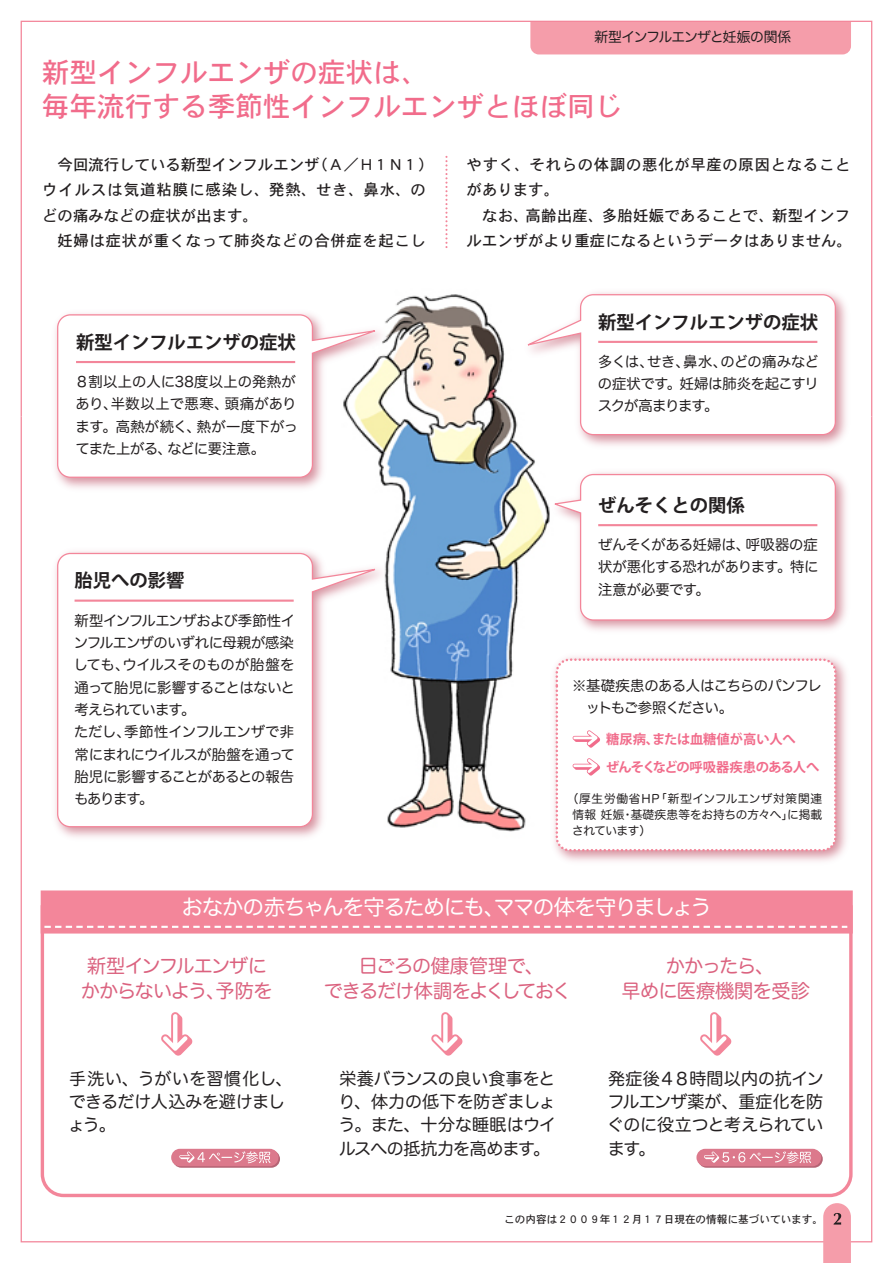
<style>
.page{position:relative;width:893px;height:1263px;background:#fff}
.page>*{position:absolute;margin:0;border:0;box-sizing:border-box;transform-origin:0 0}
.t1{font:27.6px/34px "Osaka";color:#f16c8b}
.t2{font:21.3px "Hira Maru Pro W4";letter-spacing:-.055em;color:#fff}
.t3{font:19.2px/25.5px "Hira Maru Pro N W4";letter-spacing:-.05em;color:#db627f;text-align:center}
.t4{font:19.2px/25.5px "Hira Maru Pro N W4";letter-spacing:-.03em;color:#db627f;text-align:center}
.t5{font:700 18.3px "Koz Go Pro";color:#231f20}
.t6{font:16.95px/23.4px "Hira Maru Pro W4";letter-spacing:-.015em;color:#231f20;text-align:justify}
.t7{font:15.45px/25.5px "Osaka";letter-spacing:.04em;color:#231f20}
.t8{font:15.45px/25.5px "Osaka";letter-spacing:.015em;color:#231f20}
.t9{font:14.4px/22.4px "Hira Maru Pro W4";letter-spacing:-.025em;color:#231f20;text-align:justify}
.t10{font:14.4px/22.4px "Hira Maru Pro W4";letter-spacing:.005em;color:#231f20}
.t11{font:14.4px/22.4px "Hira Maru Pro W4";letter-spacing:-.055em;color:#231f20}
.t12{font:13.8px "Hira Maru Pro W4";letter-spacing:-.05em;color:#231f20}
.t13{font:700 13.35px/28.7px "Koz Go Pro";letter-spacing:-.01em;color:#f16c8b}
.t14{font:11.7px/15.9px "Hira Maru Pro W4";letter-spacing:.015em;color:#231f20;text-align:justify}
.t15{font:10.65px "Osaka";color:#231f20}
</style>
<div class="page">
<div style="left:530px;top:23px;width:321px;height:31px;background:#f59daa"></div>
<svg style="left:823px;top:1203px;width:28px;height:60px;background:#f09fab"></svg>
<img style="left:389px;top:294px;width:156px;height:538px">
<img style="left:55px;top:544px;width:339px;height:294px">
<svg style="left:56px;top:552px;width:321px;height:276px"></svg>
<img style="left:545px;top:472px;width:302px;height:159px">
<svg style="left:553px;top:473px;width:284px;height:148px"></svg>
<img style="left:554px;top:656px;width:293px;height:206px">
<div style="left:557px;top:660px;width:278px;height:190px;background:#fff;border-radius:13px"></div>
<div style="left:556px;top:658px;width:281px;height:193px;border:3px dashed #f3869a;border-radius:13px"></div>
<img style="left:55px;top:305px;width:339px;height:192px">
<svg style="left:56px;top:314px;width:321px;height:164px"></svg>
<img style="left:518px;top:292px;width:329px;height:162px">
<svg style="left:526px;top:293px;width:311px;height:143px"></svg>
<svg style="left:40px;top:902px;width:813px;height:296px"></svg>
<div style="left:41px;top:890px;width:812px;height:43px;background:#f3869a;border:3px solid #f3869a"></div>
<svg style="left:445px;top:157px;width:3px;height:91px"></svg>
<hr style="left:76px;top:361px;width:219px;height:2px;background:#f3869a">
<hr style="left:598px;top:341px;width:219px;height:2px;background:#f3869a">
<hr style="left:598px;top:524px;width:219px;height:2px;background:#f3869a">
<hr style="left:75px;top:599px;width:219px;height:3px;background:#f3869a">
<svg style="left:44px;top:926px;width:803px;height:2px"></svg>
<svg style="left:161px;top:1012px;width:31px;height:43px"></svg>
<svg style="left:431px;top:1012px;width:31px;height:43px"></svg>
<svg style="left:700px;top:1012px;width:31px;height:43px"></svg>
<svg style="left:573px;top:730px;width:27px;height:18px"></svg>
<svg style="left:573px;top:758px;width:27px;height:18px"></svg>
<svg style="left:698px;top:1150px;width:125px;height:18px"></svg>
<div style="left:696px;top:1149px;width:125px;height:17px;background:#dc798c;border-radius:9px"></div>
<svg style="left:704px;top:1151px;width:107px;height:12px"></svg>
<svg style="left:173px;top:1150px;width:107px;height:18px"></svg>
<div style="left:171px;top:1149px;width:107px;height:17px;background:#dc798c;border-radius:9px"></div>
<svg style="left:179px;top:1151px;width:91px;height:12px"></svg>
<p class="t12" style="left:594px;top:25px;width:198px">新型インフルエンザと妊娠の関係</p>
<p class="t1" style="left:42px;top:54px;width:582px">新型インフルエンザの症状は、<br>毎年流行する季節性インフルエンザとほぼ同じ</p>
<p class="t7" style="left:42px;top:151px;width:393px">　今回流行している新型インフルエンザ（Ａ／Ｈ１Ｎ１）ウイルスは気道粘膜に感染し、発熱、せき、鼻水、のどの痛みなどの症状が出ます。<br>　妊婦は症状が重くなって肺炎などの合併症を起こし</p>
<p class="t8" style="left:467px;top:151px;width:387px">やすく、それらの体調の悪化が早産の原因となることがあります。<br>　なお、高齢出産、多胎妊娠であることで、新型インフルエンザがより重症になるというデータはありません。</p>
<p class="t5" style="left:76px;top:330px;width:221px">新型インフルエンザの症状</p>
<p class="t10" style="left:75px;top:369px;width:225px">８割以上の人に38度以上の発熱があり、半数以上で悪寒、頭痛があります。高熱が続く、熱が一度下がってまた上がる、などに要注意。</p>
<p class="t5" style="left:75px;top:569px;width:111px">胎児への影響</p>
<p class="t9" style="left:74px;top:608px;width:223px;text-align:left">新型インフルエンザおよび季節性インフルエンザのいずれに母親が感染しても、ウイルスそのものが胎盤を通って胎児に影響することはないと考えられています。<br>ただし、季節性インフルエンザで非常にまれにウイルスが胎盤を通って胎児に影響することがあるとの報告もあります。</p>
<p class="t5" style="left:598px;top:310px;width:221px">新型インフルエンザの症状</p>
<p class="t9" style="left:598px;top:349px;width:223px">多くは、せき、鼻水、のどの痛みなどの症状です。妊婦は肺炎を起こすリスクが高まります。</p>
<p class="t5" style="left:598px;top:493px;width:148px">ぜんそくとの関係</p>
<p class="t9" style="left:598px;top:533px;width:222px">ぜんそくがある妊婦は、呼吸器の症状が悪化する恐れがあります。特に注意が必要です。</p>
<p class="t11" style="left:572px;top:673px;width:251px">※基礎疾患のある人はこちらのパンフレ　ットもご参照ください。</p>
<p class="t13" style="left:606px;top:725px;width:215px">糖尿病、または血糖値が高い人へ<br>ぜんそくなどの呼吸器疾患のある人へ</p>
<p class="t14" style="left:572px;top:790px;width:252px;text-indent:-5px">（厚生労働省HP「新型インフルエンザ対策関連情報 妊娠・基礎疾患等をお持ちの方々へ」に掲載されています）</p>
<p class="t2" style="left:182px;top:889px;width:531px">おなかの赤ちゃんを守るためにも、ママの体を守りましょう</p>
<p class="t3" style="left:81px;top:951px;width:193px">新型インフルエンザにかからないよう、予防を</p>
<p class="t3" style="left:324px;top:951px;width:249px">日ごろの健康管理で、<br>できるだけ体調をよくしておく</p>
<p class="t4" style="left:622px;top:951px;width:190px">かかったら、<br>早めに医療機関を受診</p>
<p class="t6" style="left:68px;top:1065px;width:226px;text-align:left">手洗い、うがいを習慣化し、できるだけ人込みを避けましょう。</p>
<p class="t6" style="left:338px;top:1065px;width:219px">栄養バランスの良い食事をとり、体力の低下を防ぎましょう。また、十分な睡眠はウイルスへの抵抗力を高めます。</p>
<p class="t6" style="left:607px;top:1065px;width:218px">発症後４８時間以内の抗インフルエンザ薬が、重症化を防ぐのに役立つと考えられています。</p>
<p class="t15" style="left:504px;top:1212px;width:320px">この内容は２００９年１２月１７日現在の情報に基づいています。</p>
</div>
